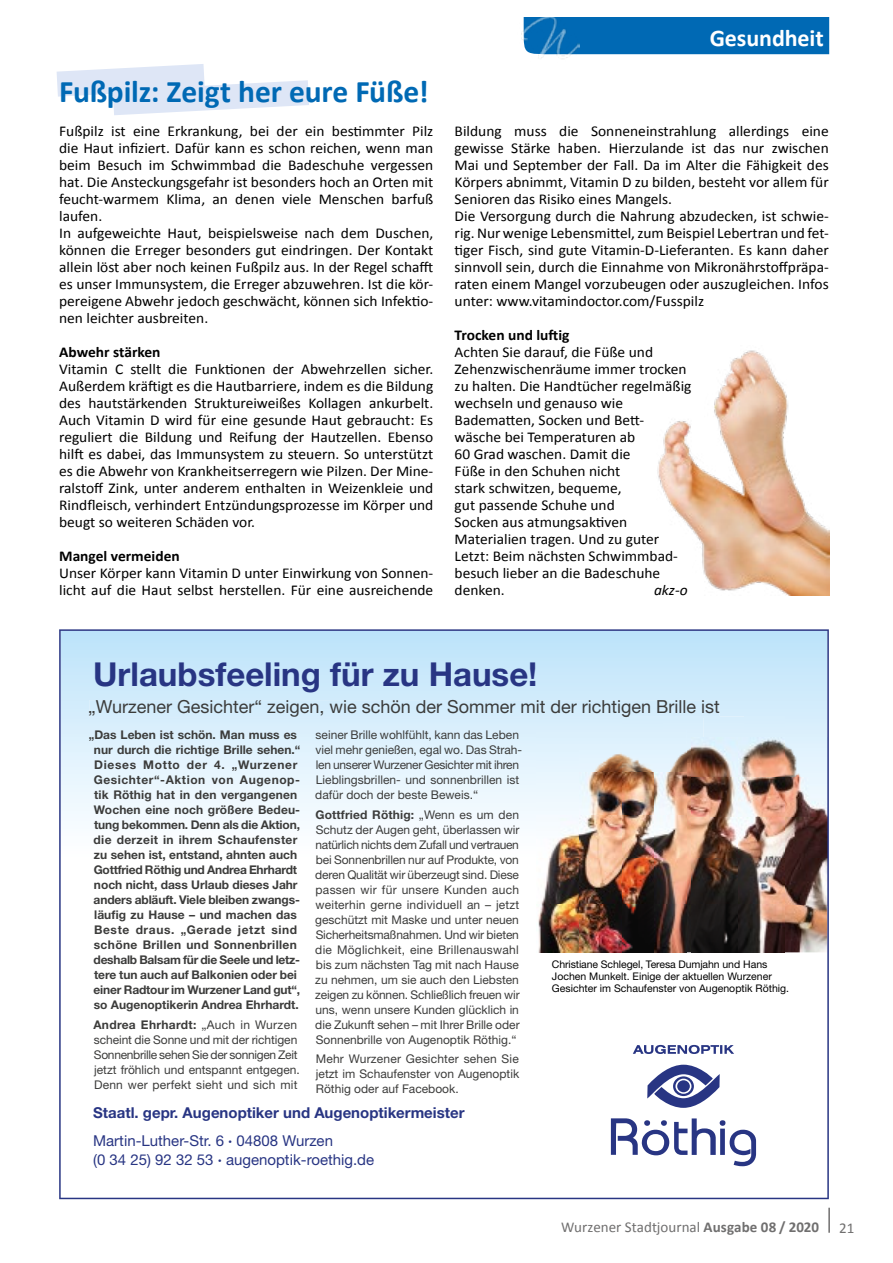
<style>
.page{position:relative;width:893px;height:1263px;background:#fff}
.page>*{position:absolute;margin:0;border:0;box-sizing:border-box;transform-origin:0 0}
.t1{font:700 33px "Helvetica Neue LT Pro";color:#283583}
.t2{font:700 31.5px "Calibri";letter-spacing:-.005em;color:#0069b4}
.t3{font:700 24px "Calibri";letter-spacing:-.005em;color:#fff}
.t4{font:18px "Helvetica Neue LT Pro";color:#3c3c3b}
.t5{font:15px/17px "Calibri";color:#000}
.t6{font:700 15px/28px "Helvetica Neue LT Pro";color:#283583}
.t7{font:700 15px "Calibri";color:#000}
.t8{font:15px "Calibri";color:#706f6f}
.t9{font:15px "Helvetica Neue LT Pro";color:#283583}
.t10{font:italic 15px "Calibri";color:#000}
.t11{font:12px/15px "Helvetica Neue LT Pro";color:#3c3c3b}
.t12{font:700 12px/15px "Helvetica Neue LT Pro";color:#3c3c3b;text-align:center}
.t13{font:10.5px/12px "Helvetica Neue LT Pro";color:#000}
.s1{font-weight:700}
.s2{font-weight:400}
</style>
<div class="page">
<hr style="left:828px;top:1208px;width:2px;height:25px;background:#706f6f">
<div style="left:579px;top:17px;width:250px;height:38px;background:#0069b4"></div>
<img style="left:521px;top:17px;width:58px;height:42px">
<svg style="left:57px;top:64px;width:252px;height:51px"></svg>
<svg style="left:59px;top:629px;width:770px;height:570px"></svg>
<img style="left:537px;top:857px;width:248px;height:48px">
<img style="left:622px;top:952px;width:35px;height:1px">
<img style="left:686px;top:905px;width:99px;height:47px">
<img style="left:622px;top:717px;width:41px;height:14px">
<img style="left:663px;top:717px;width:40px;height:46px">
<div style="left:703px;top:716px;width:82px;height:22px;background:#daeffc"></div>
<img style="left:686px;top:763px;width:5px;height:94px">
<img style="left:622px;top:716px;width:97px;height:1px">
<img style="left:691px;top:738px;width:94px;height:119px">
<img style="left:537px;top:905px;width:149px;height:47px">
<img style="left:537px;top:731px;width:149px;height:126px">
<img style="left:657px;top:350px;width:172px;height:245px">
<h2 class="t2" style="left:59px;top:69px;width:371px">Fußpilz: Zeigt her eure Füße!</h2>
<p class="t5" style="left:59px;top:123px;width:376px">Fußpilz ist eine Erkrankung, bei der ein bestimmter Pilz die Haut infiziert. Dafür kann es schon reichen, wenn man beim Besuch im Schwimmbad die Badeschuhe vergessen hat. Die Ansteckungsgefahr ist besonders hoch an Orten mit feucht-warmem Klima, an denen viele Menschen barfuß laufen.<br>In aufgeweichte Haut, beispielsweise nach dem Duschen, können die Erreger besonders gut eindringen. Der Kontakt allein löst aber noch keinen Fußpilz aus. In der Regel schafft es unser Immunsystem, die Erreger abzuwehren. Ist die kör&shy;pereigene Abwehr jedoch geschwächt, können sich Infektio&shy;nen leichter ausbreiten.</p>
<p class="t7" style="left:59px;top:342px;width:103px">Abwehr stärken</p>
<p class="t5" style="left:59px;top:361px;width:376px;text-align:justify">Vitamin C stellt die Funktionen der Abwehrzellen sicher.<br>Außerdem kräftigt es die Hautbarriere, indem es die Bildung des hautstärkenden Struktureiweißes Kollagen ankurbelt.<br>Auch Vitamin D wird für eine gesunde Haut gebraucht: Es reguliert die Bildung und Reifung der Hautzellen. Ebenso hilft es dabei, das Immunsystem zu steuern. So unterstützt es die Abwehr von Krankheitserregern wie Pilzen. Der Mine&shy;ralstoff Zink, unter anderem enthalten in Weizenkleie und Rindfleisch, verhindert Entzündungsprozesse im Körper und beugt so weiteren Schäden vor.</p>
<p class="t7" style="left:59px;top:546px;width:122px">Mangel vermeiden</p>
<p class="t5" style="left:59px;top:565px;width:376px">Unser Körper kann Vitamin D unter Einwirkung von Sonnen&shy;licht auf die Haut selbst herstellen. Für eine ausreichende</p>
<h3 class="t3" style="left:710px;top:21px;width:116px">Gesundheit</h3>
<p class="t5" style="left:455px;top:123px;width:376px">Bildung muss die Sonneneinstrahlung allerdings eine gewisse Stärke haben. Hierzulande ist das nur zwischen Mai und September der Fall. Da im Alter die Fähigkeit des Körpers abnimmt, Vitamin D zu bilden, besteht vor allem für Senioren das Risiko eines Mangels.<br>Die Versorgung durch die Nahrung abzudecken, ist schwie&shy;rig. Nur wenige Lebensmittel, zum Beispiel Lebertran und fet&shy;tiger Fisch, sind gute Vitamin-D-Lieferanten. Es kann daher sinnvoll sein, durch die Einnahme von Mikronährstoffpräpa&shy;raten einem Mangel vorzubeugen oder auszugleichen. Infos unter: www.vitamindoctor.com/Fusspilz</p>
<p class="t7" style="left:455px;top:325px;width:116px">Trocken und luftig</p>
<p class="t5" style="left:455px;top:344px;width:238px">Achten Sie darauf, die Füße und<br>Zehenzwischenräume immer trocken zu halten. Die Handtücher regelmäßig wechseln und genauso wie<br>Badematten, Socken und Bett&shy;wäsche bei Temperaturen ab<br>60 Grad waschen. Damit die<br>Füße in den Schuhen nicht<br>stark schwitzen, bequeme,<br>gut passende Schuhe und<br>Socken aus atmungsaktiven<br>Materialien tragen. Und zu guter<br>Letzt: Beim nächsten Schwimmbad&shy;besuch lieber an die Badeschuhe denken.</p>
<p class="t10" style="left:654px;top:580px;width:35px">akz-o</p>
<h1 class="t1" style="left:93px;top:653px;width:446px">Urlaubsfeeling für zu Hause!</h1>
<p class="t4" style="left:88px;top:696px;width:633px">„Wurzener Gesichter“ zeigen, wie schön der Sommer mit der richtigen Brille ist</p>
<p class="t12" style="left:89px;top:727px;width:213px">„Das Leben ist schön. Man muss es nur durch die richtige Brille sehen.“ Dieses Motto der 4. „Wurzener Gesichter“-Aktion von Augenop&shy;tik Röthig hat in den vergangenen Wochen eine noch größere Bedeu&shy;tung bekommen. Denn als die Aktion, die derzeit in ihrem Schaufenster zu sehen ist, entstand, ahnten auch Gottfried Röthig und Andrea Ehrhardt noch nicht, dass Urlaub dieses Jahr anders abläuft. Viele bleiben zwangs&shy;läufig zu Hause – und machen das Beste draus. „Gerade jetzt sind schöne Brillen und Sonnenbrillen deshalb Balsam für die Seele und letz&shy;tere tun auch auf Balkonien oder bei einer Radtour im Wurzener Land gut“, so Augenoptikerin Andrea Ehrhardt.</p>
<p class="t11" style="left:93px;top:1016px;width:208px"><span class="s1">Andrea Ehrhardt:</span> „Auch in Wurzen scheint die Sonne und mit der richtigen Sonnenbrille sehen Sie der sonnigen Zeit jetzt fröhlich und entspannt entgegen.<br>Denn wer perfekt sieht und sich mit</p>
<p class="t11" style="left:315px;top:727px;width:208px">seiner Brille wohlfühlt, kann das Leben viel mehr genießen, egal wo. Das Strah&shy;len unserer Wurzener Gesichter mit ihren Lieblingsbrillen- und sonnenbrillen ist dafür doch der beste Beweis.“</p>
<p class="t11" style="left:315px;top:806px;width:206px;text-align:justify"><span class="s1">Gottfried Röthig:</span> „Wenn es um den Schutz der Augen geht, überlassen wir natürlich nichts dem Zufall und vertrauen bei Sonnenbrillen nur auf Produkte, von deren Qualität wir überzeugt sind. Diese passen wir für unsere Kunden auch weiterhin gerne individuell an – jetzt geschützt mit Maske und unter neuen Sicherheitsmaßnahmen. Und wir bieten die Möglichkeit, eine Brillenauswahl bis zum nächsten Tag mit nach Hause zu nehmen, um sie auch den Liebsten zeigen zu können. Schließlich freuen wir uns, wenn unsere Kunden glücklich in die Zukunft sehen – mit Ihrer Brille oder Sonnenbrille von Augenoptik Röthig.“</p>
<p class="t11" style="left:316px;top:1051px;width:205px;text-align:justify">Mehr Wurzener Gesichter sehen Sie jetzt im Schaufenster von Augenoptik Röthig oder auf Facebook.</p>
<p class="t6" style="left:93px;top:1098px;width:373px">Staatl. gepr. Augenoptiker und Augenoptikermeister<br><span class="s2">Martin-Luther-Str. 6</span> · <span class="s2">04808 Wurzen</span></p>
<p class="t9" style="left:93px;top:1150px;width:282px">(0 34 25) 92 32 53 <span class="s1">·</span> augenoptik-roethig.de</p>
<p class="t13" style="left:552px;top:958px;width:239px">Christiane Schlegel, Teresa Dumjahn und Hans<br>Jochen Munkelt. Einige der aktuellen Wurzener<br>Gesichter im Schaufenster von Augenoptik Röthig.</p>
<p class="t8" style="left:561px;top:1218px;width:260px">Wurzener Stadtjournal <span class="s1">Ausgabe 08 / 2020</span></p>
<p class="t8" style="left:839px;top:1218px;width:17px">21</p>
</div>
